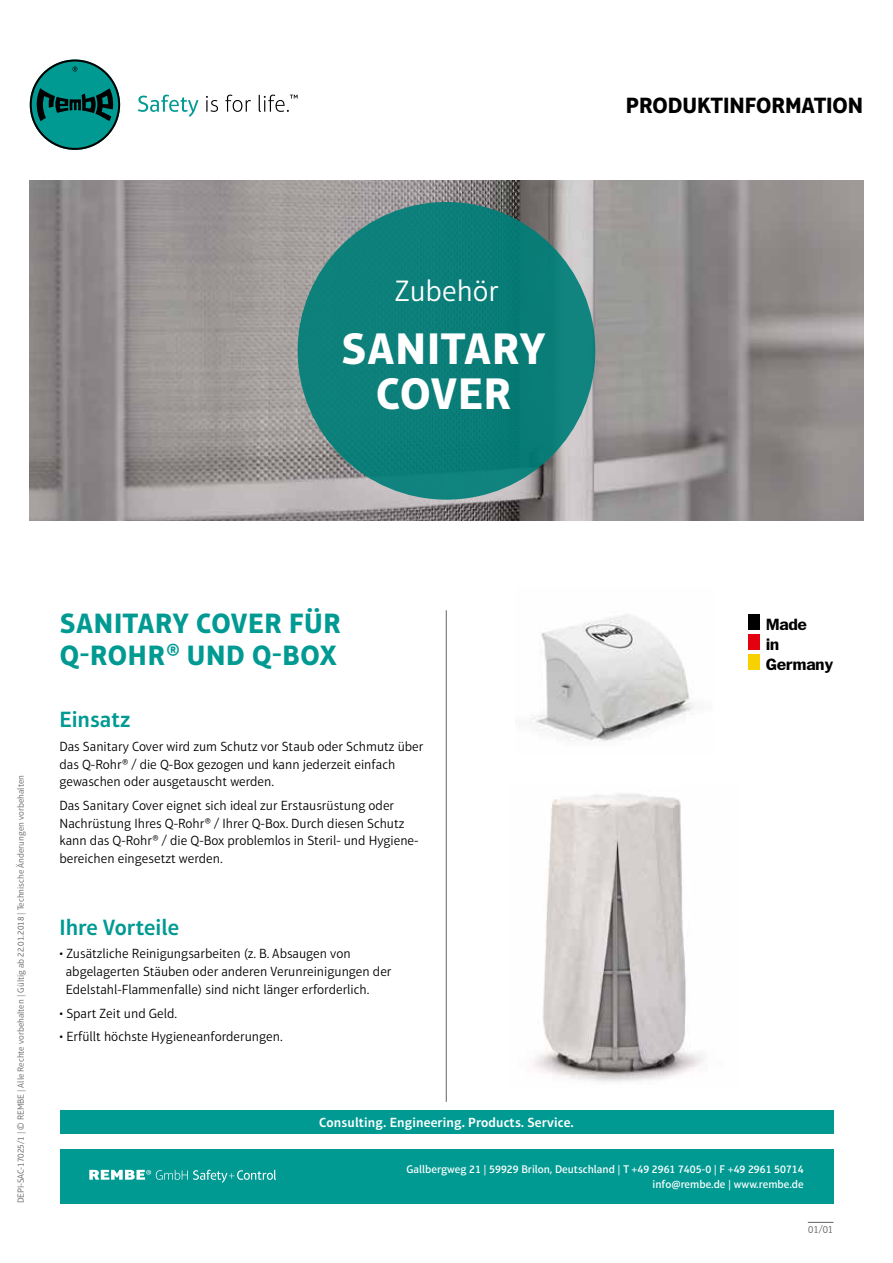
<style>
.page{position:relative;width:893px;height:1263px;background:#fff}
.page>*{position:absolute;margin:0;border:0;box-sizing:border-box;transform-origin:0 0}
.t1{font:700 45px/45.3px "Aptifer Sans LT Pro";letter-spacing:.025em;color:#fff;text-align:center}
.t2{font:300 30px "Aptifer Sans LT Pro";color:#fff}
.t3{font:700 28.5px/31.3px "Aptifer Sans LT Pro";letter-spacing:.025em;color:#009a93}
.t4{font:600 22.5px "Aptifer Sans LT Pro";color:#009a93}
.t5{font:700 22.5px "Aptifer Sans LT Pro";color:#000}
.t6{font:700 16.8px/19.8px "Franklin ITC Pro";letter-spacing:-.025em;color:#000}
.t7{font:300 13.5px/17.5px "Aptifer Sans LT Pro";color:#000}
.t8{font:600 13.5px "Aptifer Sans LT Pro";letter-spacing:.01em;color:#fff}
.t9{font:500 11.25px/14.7px "Aptifer Sans LT Pro";color:#fff;text-align:right}
.t10{font:300 10.5px "Aptifer Sans LT Pro";color:#636362}
.t11{font:300 9px "Aptifer Sans LT Pro";color:#636362}
</style>
<div class="page">
<img style="left:30px;top:181px;width:833px;height:340px">
<hr style="left:446px;top:610px;width:1px;height:492px;background:#636362">
<div style="left:298px;top:202px;width:297px;height:298px;background:#0c7f7a;border-radius:50%"></div>
<img style="left:534px;top:793px;width:170px;height:289px">
<svg style="left:138px;top:95px;width:61px;height:22px"></svg>
<svg style="left:206px;top:96px;width:12px;height:16px"></svg>
<svg style="left:225px;top:95px;width:26px;height:17px"></svg>
<svg style="left:259px;top:95px;width:39px;height:17px"></svg>
<svg style="left:30px;top:60px;width:90px;height:90px"></svg>
<svg style="left:808px;top:1222px;width:25px;height:1px"></svg>
<div style="left:60px;top:1149px;width:773px;height:54px;background:#009a93"></div>
<svg style="left:89px;top:1170px;width:187px;height:13px"></svg>
<div style="left:60px;top:1111px;width:773px;height:23px;background:#009a93"></div>
<div style="left:748px;top:615px;width:12px;height:15px;background:#000"></div>
<div style="left:748px;top:634px;width:12px;height:16px;background:#e3000f"></div>
<div style="left:748px;top:654px;width:12px;height:15px;background:#f8d200"></div>
<img style="left:530px;top:614px;width:165px;height:127px">
<h2 class="t2" style="left:395px;top:274px;width:105px">Zubehör</h2>
<h1 class="t1" style="left:342px;top:325px;width:206px">SANITARY<br>COVER</h1>
<h3 class="t5" style="left:626px;top:92px;width:239px">PRODUKTINFORMATION</h3>
<p class="t11" style="left:16px;top:1203px;width:430px;rotate:-90deg">DEPI-SAC-17025/1 | © REMBE | Alle Rechte vorbehalten | Gültig ab 22.01.2018 | Technische Änderungen vorbehalten</p>
<h3 class="t3" style="left:60px;top:607px;width:282px">SANITARY COVER FÜR<br>Q-ROHR® UND Q-BOX</h3>
<h3 class="t4" style="left:60px;top:706px;width:72px">Einsatz</h3>
<p class="t7" style="left:60px;top:738px;width:365px">Das Sanitary Cover wird zum Schutz vor Staub oder Schmutz über das Q-Rohr® / die Q-Box gezogen und kann jederzeit einfach gewaschen oder ausgetauscht werden.</p>
<p class="t7" style="left:60px;top:797px;width:361px">Das Sanitary Cover eignet sich ideal zur Erstausrüstung oder Nachrüstung Ihres Q-Rohr® / Ihrer Q-Box. Durch diesen Schutz kann das Q-Rohr® / die Q-Box problemlos in Steril- und Hygiene&shy;bereichen eingesetzt werden.</p>
<h3 class="t4" style="left:60px;top:914px;width:121px">Ihre Vorteile</h3>
<p class="t7" style="left:66px;top:945px;width:327px;text-indent:-6px">• Zusätzliche Reinigungsarbeiten (z. B. Absaugen von abgelagerten Stäuben oder anderen Verunreinigungen der<br>Edelstahl-Flammenfalle) sind nicht länger erforderlich.</p>
<p class="t7" style="left:60px;top:1004px;width:119px">• Spart Zeit und Geld.</p>
<p class="t7" style="left:60px;top:1028px;width:225px">• Erfüllt höchste Hygieneanforderungen.</p>
<p class="t8" style="left:319px;top:1114px;width:256px">Consulting. Engineering. Products. Service.</p>
<p class="t6" style="left:766px;top:615px;width:69px">Made<br>in<br>Germany</p>
<p class="t9" style="left:406px;top:1162px;width:399px">Gallbergweg 21 | 59929 Brilon, Deutschland | T +49 2961 7405-0 | F +49 2961 50714 info@rembe.de | www.rembe.de</p>
<p class="t10" style="left:808px;top:1224px;width:27px">01/01</p>
</div>
